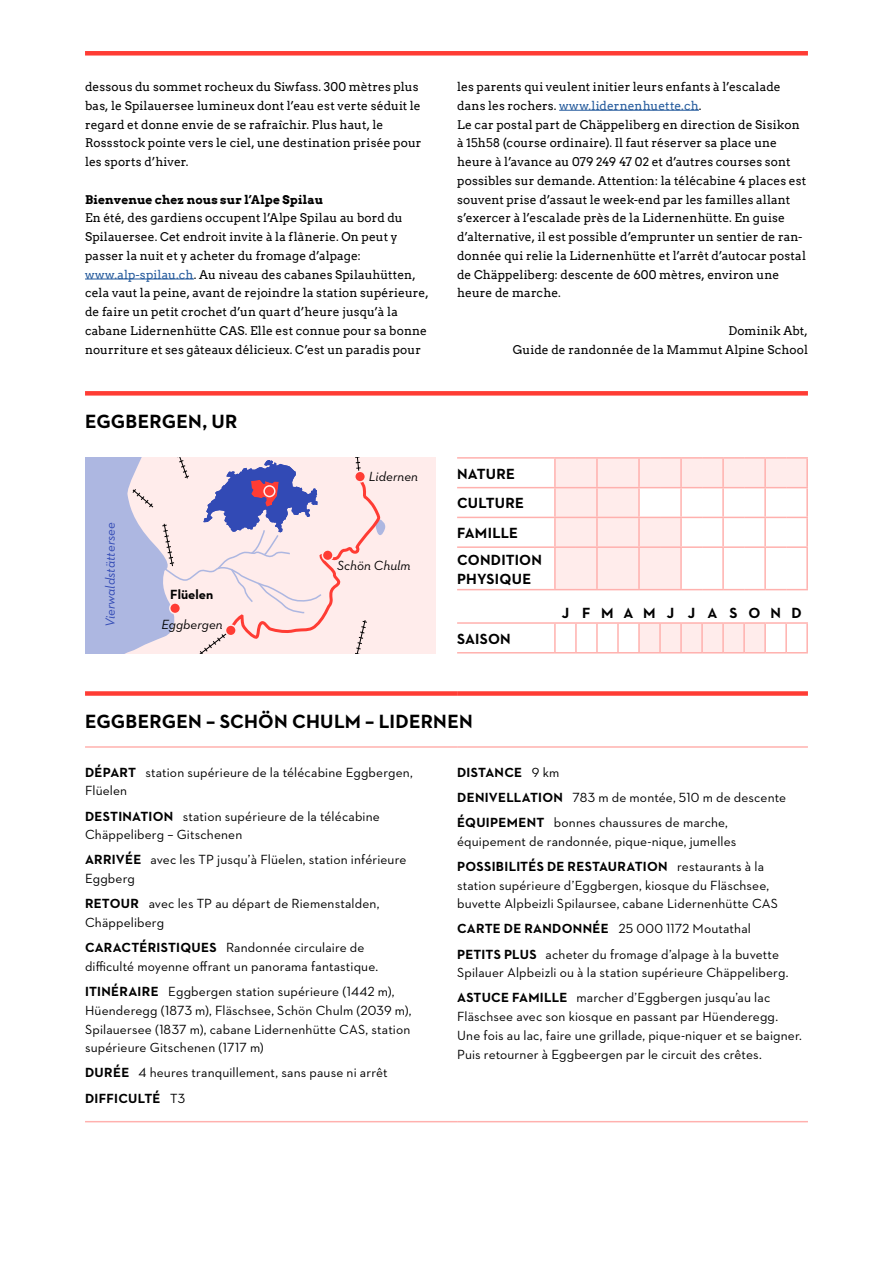
<style>
.page{position:relative;width:893px;height:1263px;background:#fff}
.page>*{position:absolute;margin:0;border:0;box-sizing:border-box;transform-origin:0 0}
.t1{font:700 19.5px "Neutraface 2 Text";letter-spacing:.01em;color:#000}
.t2{font:700 15px/29.7px "Neutraface 2 Text";letter-spacing:.02em;color:#000}
.t3{font:700 15px "Neutraface 2 Text";letter-spacing:.71em;color:#000}
.t4{font:13.5px/18.8px "Neutraface 2 Text";letter-spacing:.01em;color:#000}
.t5{font:italic 13.5px "Neutraface 2 Text";color:#000}
.t6{font:italic 13.5px "Neutraface 2 Text";color:#324ab5}
.t7{font:700 13.5px "Neutraface 2 Text";color:#000}
.t8{font:12px/18.8px "Arvo";letter-spacing:.005em;color:#000}
.t9{font:700 12px "Arvo";letter-spacing:.015em;color:#000}
.s1{color:#245a9c}
.s2{font-weight:700}
</style>
<div class="page">
<div style="left:85px;top:51px;width:723px;height:5px;background:#ff3c34"></div>
<hr style="left:85px;top:279px;width:109px;height:1px;background:#245a9c">
<hr style="left:559px;top:110px;width:140px;height:1px;background:#245a9c">
<div style="left:85px;top:391px;width:723px;height:5px;background:#ff3c34"></div>
<div style="left:556px;top:459px;width:250px;height:28px;background:#ffeceb"></div>
<hr style="left:457px;top:622px;width:98px;height:2px;background:#ffb1ae">
<hr style="left:554px;top:624px;width:2px;height:28px;background:#ffb1ae">
<hr style="left:457px;top:652px;width:98px;height:1px;background:#ffb1ae">
<hr style="left:457px;top:457px;width:98px;height:2px;background:#ffb1ae">
<hr style="left:555px;top:457px;width:21px;height:2px;background:#ffb1ae">
<hr style="left:554px;top:459px;width:2px;height:28px;background:#ffb1ae">
<hr style="left:576px;top:457px;width:21px;height:2px;background:#ffb1ae">
<hr style="left:597px;top:457px;width:21px;height:2px;background:#ffb1ae">
<hr style="left:596px;top:459px;width:2px;height:28px;background:#ffb1ae">
<hr style="left:618px;top:457px;width:21px;height:2px;background:#ffb1ae">
<hr style="left:639px;top:457px;width:21px;height:2px;background:#ffb1ae">
<hr style="left:638px;top:459px;width:2px;height:28px;background:#ffb1ae">
<hr style="left:660px;top:457px;width:21px;height:2px;background:#ffb1ae">
<hr style="left:681px;top:457px;width:21px;height:2px;background:#ffb1ae">
<hr style="left:680px;top:459px;width:2px;height:28px;background:#ffb1ae">
<hr style="left:702px;top:457px;width:21px;height:2px;background:#ffb1ae">
<hr style="left:723px;top:457px;width:21px;height:2px;background:#ffb1ae">
<hr style="left:722px;top:459px;width:2px;height:28px;background:#ffb1ae">
<hr style="left:744px;top:457px;width:21px;height:2px;background:#ffb1ae">
<hr style="left:765px;top:457px;width:21px;height:2px;background:#ffb1ae">
<hr style="left:764px;top:459px;width:2px;height:28px;background:#ffb1ae">
<hr style="left:786px;top:457px;width:22px;height:2px;background:#ffb1ae">
<hr style="left:457px;top:487px;width:98px;height:1px;background:#ffb1ae">
<hr style="left:554px;top:488px;width:2px;height:29px;background:#ffb1ae">
<hr style="left:457px;top:517px;width:98px;height:1px;background:#ffb1ae">
<hr style="left:554px;top:518px;width:2px;height:28px;background:#ffb1ae">
<hr style="left:457px;top:546px;width:98px;height:2px;background:#ffb1ae">
<hr style="left:554px;top:548px;width:2px;height:41px;background:#ffb1ae">
<hr style="left:457px;top:589px;width:98px;height:1px;background:#ffb1ae">
<svg style="left:555px;top:487px;width:253px;height:166px"></svg>
<hr style="left:806px;top:488px;width:2px;height:29px;background:#ffb1ae">
<hr style="left:806px;top:518px;width:2px;height:28px;background:#ffb1ae">
<hr style="left:806px;top:548px;width:2px;height:41px;background:#ffb1ae">
<hr style="left:806px;top:459px;width:2px;height:28px;background:#ffb1ae">
<div style="left:85px;top:691px;width:372px;height:5px;background:#ff3c34"></div>
<div style="left:457px;top:691px;width:351px;height:5px;background:#ff3c34"></div>
<hr style="left:85px;top:1121px;width:372px;height:1px;background:#ffb1ae">
<hr style="left:457px;top:1121px;width:351px;height:1px;background:#ffb1ae">
<hr style="left:85px;top:746px;width:372px;height:2px;background:#ffb1ae">
<hr style="left:457px;top:746px;width:351px;height:2px;background:#ffb1ae">
<div style="left:85px;top:457px;width:351px;height:197px;background:#ffeceb"></div>
<svg style="left:85px;top:457px;width:301px;height:197px"></svg>
<div style="left:264px;top:486px;width:11px;height:10px;background:#ff3c34;border-radius:50%"></div>
<div style="left:263px;top:485px;width:13px;height:12px;border:2px solid #ffeceb;border-radius:50%"></div>
<p class="t8" style="left:85px;top:77px;width:338px">dessous du sommet rocheux du Siwfass. 300 mètres plus bas, le Spilauersee lumineux dont l’eau est verte séduit le regard et donne envie de se rafraîchir. Plus haut, le Rossstock pointe vers le ciel, une destination prisée pour les sports d’hiver.</p>
<p class="t9" style="left:85px;top:192px;width:240px">Bienvenue chez nous sur l’Alpe Spilau</p>
<p class="t8" style="left:85px;top:209px;width:345px">En été, des gardiens occupent l’Alpe Spilau au bord du Spilauersee. Cet endroit invite à la flânerie. On peut y passer la nuit et y acheter du fromage d’alpage: <span class="s1">www.alp-spilau.ch</span>. Au niveau des cabanes Spilauhütten, cela vaut la peine, avant de rejoindre la station supérieure, de faire un petit crochet d’un quart d’heure jusqu’à la cabane Lidernenhütte CAS. Elle est connue pour sa bonne nourriture et ses gâteaux délicieux. C’est un paradis pour</p>
<h1 class="t1" style="left:85px;top:408px;width:154px">EGGBERGEN, UR</h1>
<p class="t6" style="left:102px;top:627px;width:107px;rotate:-90deg">Vierwaldstättersee</p>
<p class="t7" style="left:170px;top:585px;width:44px">Flüelen</p>
<p class="t5" style="left:162px;top:616px;width:63px">Eggbergen</p>
<p class="t5" style="left:369px;top:468px;width:51px">Lidernen</p>
<p class="t5" style="left:337px;top:557px;width:75px">Schön Chulm</p>
<p class="t8" style="left:457px;top:77px;width:351px">les parents qui veulent initier leurs enfants à l’escalade dans les rochers. <span class="s1">www.lidernenhuette.ch</span>.<br>Le car postal part de Chäppeliberg en direction de Sisikon à 15h58 (course ordinaire). Il faut réserver sa place une heure à l’avance au 079 249 47 02 et d’autres courses sont possibles sur demande. Attention: la télécabine 4 places est souvent prise d’assaut le week-end par les familles allant s’exercer à l’escalade près de la Lidernenhütte. En guise d’alternative, il est possible d’emprunter un sentier de ran&shy;donnée qui relie la Lidernenhütte et l’arrêt d’autocar postal de Chäppeliberg: descente de 600 mètres, environ une heure de marche.</p>
<p class="t8" style="left:513px;top:321px;width:297px;text-align:right">Dominik Abt,<br>Guide de randonnée de la Mammut Alpine School</p>
<p class="t2" style="left:457px;top:458px;width:69px">NATURE<br>CULTURE<br>FAMILLE</p>
<p class="t2" style="left:457px;top:550px;width:86px;line-height:18.8px">CONDITION<br>PHYSIQUE</p>
<p class="t2" style="left:457px;top:624px;width:55px">SAISON</p>
<p class="t3" style="left:562px;top:603px;width:242px">J FMAMJ JASOND</p>
<h1 class="t1" style="left:85px;top:709px;width:389px">EGGBERGEN – SCHÖN CHULM – LIDERNEN</h1>
<p class="t4" style="left:85px;top:762px;width:329px"><span class="s2">DÉPART</span> station supérieure de la télécabine Eggbergen,<br>Flüelen</p>
<p class="t4" style="left:85px;top:806px;width:296px"><span class="s2">DESTINATION</span> station supérieure de la télécabine<br>Chäppeliberg – Gitschenen</p>
<p class="t4" style="left:85px;top:850px;width:323px"><span class="s2">ARRIVÉE</span> avec les TP jusqu’à Flüelen, station inférieure<br>Eggberg</p>
<p class="t4" style="left:85px;top:894px;width:296px"><span class="s2">RETOUR</span> avec les TP au départ de Riemenstalden,<br>Chäppeliberg</p>
<p class="t4" style="left:85px;top:938px;width:295px"><span class="s2">CARACTÉRISTIQUES</span> Randonnée circulaire de difficulté moyenne offrant un panorama fantastique.</p>
<p class="t4" style="left:85px;top:982px;width:328px"><span class="s2">ITINÉRAIRE</span> Eggbergen station supérieure (1442 m), Hüenderegg (1873 m), Fläschsee, Schön Chulm (2039 m), Spilauersee (1837 m), cabane Lidernenhütte CAS, station supérieure Gitschenen (1717 m)</p>
<p class="t4" style="left:85px;top:1060px;width:304px;line-height:25px"><span class="s2">DURÉE</span> 4 heures tranquillement, sans pause ni arrêt<br><span class="s2">DIFFICULTÉ</span> T3</p>
<p class="t4" style="left:457px;top:759px;width:330px;line-height:25px"><span class="s2">DISTANCE</span> 9 km<br><span class="s2">DENIVELLATION</span> 783 m de montée, 510 m de descente<br><span class="s2">ÉQUIPEMENT</span> bonnes chaussures de marche,</p>
<p class="t4" style="left:457px;top:828px;width:308px;line-height:25px">équipement de randonnée, pique-nique, jumelles<br><span class="s2">POSSIBILITÉS DE RESTAURATION</span> restaurants à la</p>
<p class="t4" style="left:457px;top:875px;width:322px">station supérieure d’Eggbergen, kiosque du Fläschsee, buvette Alpbeizli Spilaursee, cabane Lidernenhütte CAS</p>
<p class="t4" style="left:457px;top:916px;width:323px;line-height:25px"><span class="s2">CARTE DE RANDONNÉE</span> 25 000 1172 Moutathal<br><span class="s2">PETITS PLUS</span> acheter du fromage d’alpage à la buvette</p>
<p class="t4" style="left:457px;top:960px;width:333px;line-height:25px">Spilauer Alpbeizli ou à la station supérieure Chäppeliberg.<br><span class="s2">ASTUCE FAMILLE</span> marcher d’Eggbergen jusqu’au lac</p>
<p class="t4" style="left:457px;top:1007px;width:346px">Fläschsee avec son kiosque en passant par Hüenderegg.<br>Une fois au lac, faire une grillade, pique-niquer et se baigner.<br>Puis retourner à Eggbeergen par le circuit des crêtes.</p>
</div>
